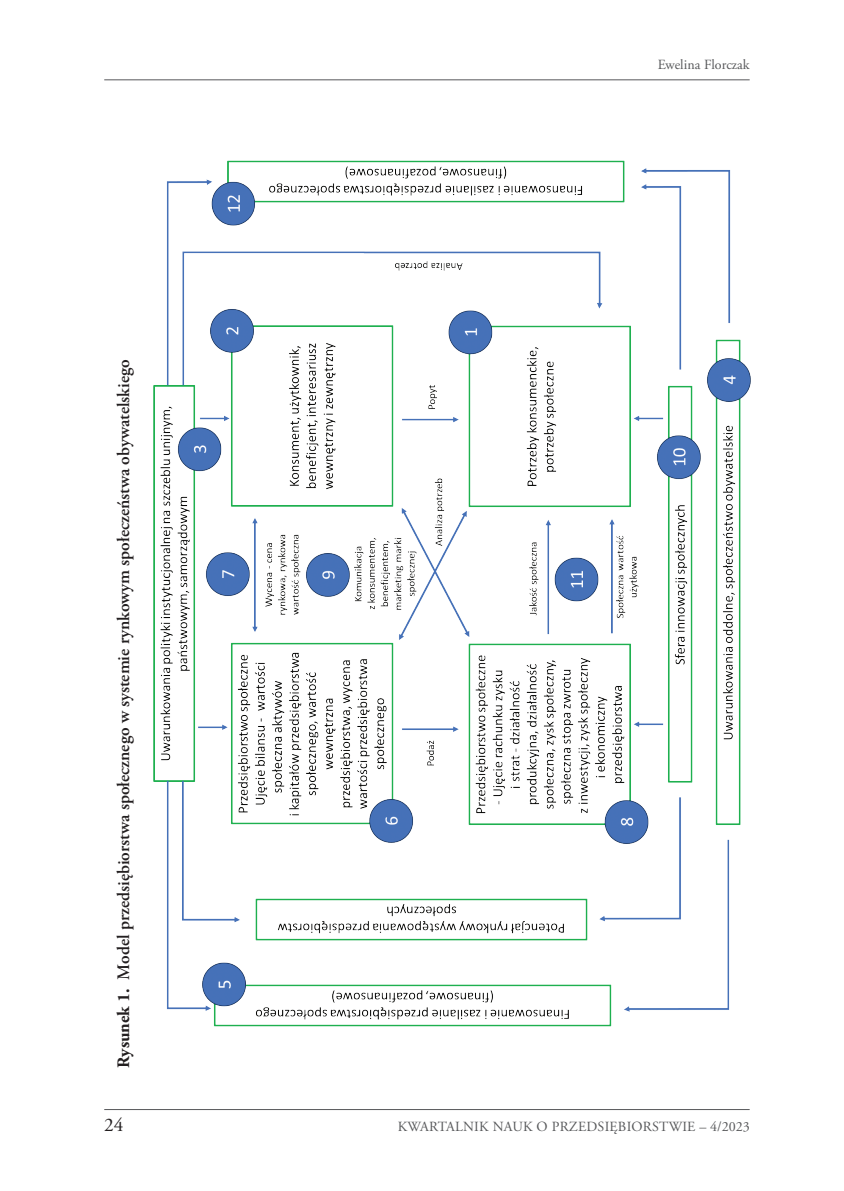
<style>
.page{position:relative;width:844px;height:1191px;background:#fff}
.page>*{position:absolute;margin:0;border:0;box-sizing:border-box;transform-origin:0 0}
.t1{font:19.25px "Adobe Garamond Pro";color:#231f20}
.t2{font:600 17.5px "Adobe Garamond Pro";color:#231f20}
.t3{font:14px "Adobe Garamond Pro";letter-spacing:.015em;color:#57585a}
.s1{font-weight:700}
</style>
<div class="page">
<hr style="left:104px;top:1109px;width:645px;height:1px;background:#57585a">
<hr style="left:104px;top:79px;width:645px;height:1px;background:#57585a">
<img style="left:153px;top:160px;width:598px;height:867px">
<p class="t2" style="left:113px;top:1067px;width:709px;rotate:-90deg"><span class="s1">Rysunek 1.</span> Model przedsiębiorstwa społecznego w systemie rynkowym społeczeństwa obywatelskiego</p>
<p class="t3" style="left:657px;top:57px;width:93px">Ewelina Florczak</p>
<p class="t1" style="left:104px;top:1113px;width:21px">24</p>
<p class="t3" style="left:398px;top:1118px;width:353px">KWARTALNIK NAUK O PRZEDSIĘBIORSTWIE – 4/2023</p>
</div>
